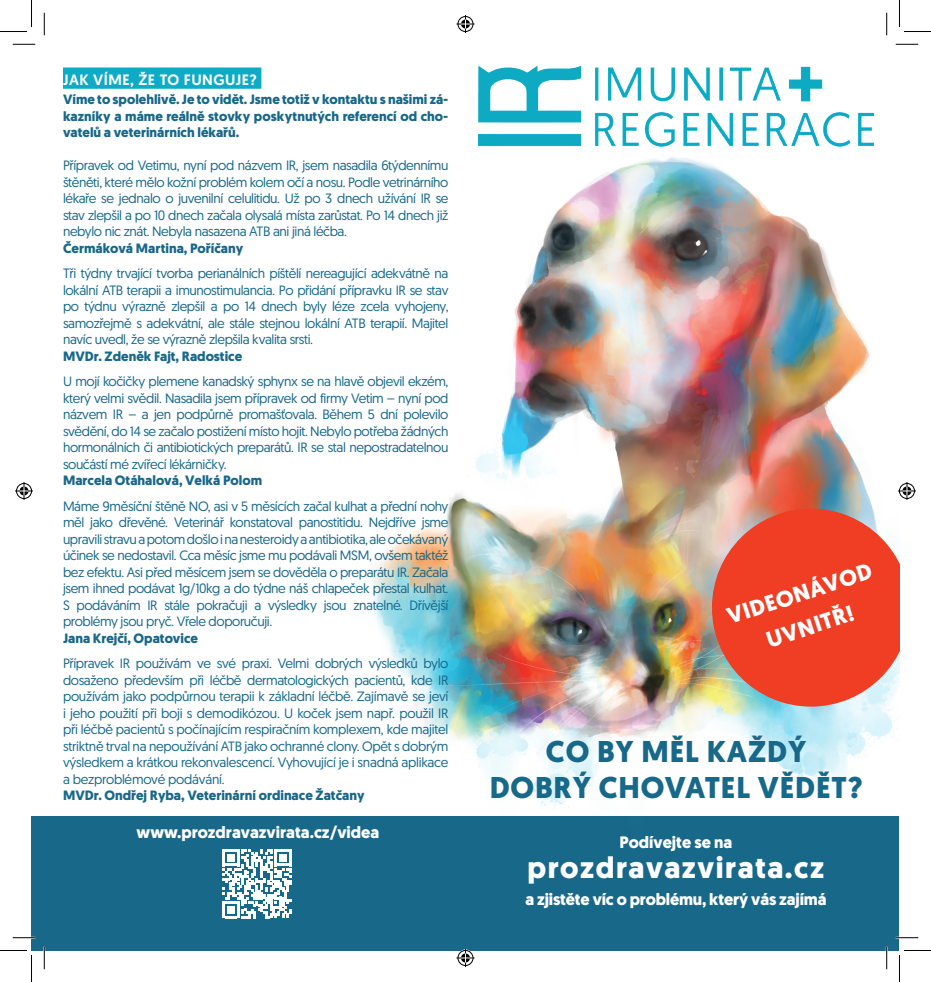
<style>
.page{position:relative;width:931px;height:982px;background:#fff}
.page>*{position:absolute;margin:0;border:0;box-sizing:border-box;transform-origin:0 0}
.t1{font:700 30px/35.2px "Geomanist";letter-spacing:.03em;color:#18688a;text-align:center}
.t2{font:700 30px "Geomanist";letter-spacing:.05em;color:#fff}
.t3{font:700 22.5px/34.5px "Geomanist";color:#fff;text-align:center}
.t4{font:700 16.5px "Geomanist";color:#fff}
.t5{font:500 15px "Geomanist";letter-spacing:.03em;color:#fff}
.t6{font:13.5px/16.5px "Geomanist";letter-spacing:-.03em;color:#18688a;text-align:justify}
.t7{font:700 13.5px/16.5px "Geomanist";color:#18688a;text-align:justify}
</style>
<div class="page">
<div style="left:32px;top:816px;width:867px;height:134px;background:#18688a"></div>
<img style="left:477px;top:157px;width:421px;height:599px">
<img style="left:372px;top:460px;width:495px;height:350px">
<img style="left:478px;top:66px;width:395px;height:81px">
<svg style="left:223px;top:849px;width:68px;height:69px"></svg>
<div style="left:63px;top:67px;width:198px;height:22px;background:#0dabc5"></div>
<svg style="left:711px;top:508px;width:188px;height:198px;background:#e85a42"></svg>
<hr style="left:13px;top:936px;width:22px;height:2px;background:#fff">
<hr style="left:895px;top:936px;width:23px;height:2px;background:#fff">
<hr style="left:43px;top:946px;width:2px;height:23px;background:#fff">
<hr style="left:885px;top:946px;width:2px;height:23px;background:#fff">
<svg style="left:13px;top:44px;width:22px;height:1px"></svg>
<svg style="left:895px;top:44px;width:23px;height:1px"></svg>
<svg style="left:13px;top:937px;width:22px;height:1px"></svg>
<svg style="left:895px;top:937px;width:23px;height:1px"></svg>
<svg style="left:44px;top:13px;width:1px;height:22px"></svg>
<svg style="left:44px;top:946px;width:1px;height:23px"></svg>
<svg style="left:886px;top:13px;width:1px;height:22px"></svg>
<svg style="left:886px;top:946px;width:1px;height:23px"></svg>
<svg style="left:0;top:0;width:32px;height:32px"></svg>
<svg style="left:0;top:950px;width:32px;height:31px"></svg>
<svg style="left:899px;top:0;width:31px;height:32px"></svg>
<svg style="left:899px;top:950px;width:31px;height:31px"></svg>
<svg style="left:456px;top:15px;width:18px;height:18px"></svg>
<svg style="left:456px;top:949px;width:18px;height:17px"></svg>
<svg style="left:15px;top:482px;width:18px;height:18px"></svg>
<svg style="left:897px;top:482px;width:18px;height:18px"></svg>
<p class="t5" style="left:63px;top:69px;width:195px">JAK VÍME, ŽE TO FUNGUJE?</p>
<p class="t7" style="left:63px;top:91px;width:387px">Víme to spolehlivě. Je to vidět. Jsme totiž v kontaktu s našimi zá&shy;kazníky a máme reálně stovky poskytnutých referencí od cho&shy;vatelů a veterinárních lékařů.</p>
<p class="t6" style="left:63px;top:157px;width:387px">Přípravek od Vetimu, nyní pod názvem IR, jsem nasadila 6týdennímu štěněti, které mělo kožní problém kolem očí a nosu. Podle vetrinárního lékaře se jednalo o juvenilní celulitidu. Už po 3 dnech užívání IR se stav zlepšil a po 10 dnech začala olysalá místa zarůstat. Po 14 dnech již nebylo nic znát. Nebyla nasazena ATB ani jiná léčba.</p>
<p class="t7" style="left:63px;top:239px;width:182px">Čermáková Martina, Poříčany</p>
<p class="t6" style="left:63px;top:265px;width:387px">Tři týdny trvající tvorba perianálních píštělí nereagující adekvátně na lokální ATB terapii a imunostimulancia. Po přidání přípravku IR se stav po týdnu výrazně zlepšil a po 14 dnech byly léze zcela vyhojeny, samozřejmě s adekvátní, ale stále stejnou lokální ATB terapií. Majitel navíc uvedl, že se výrazně zlepšila kvalita srsti.</p>
<p class="t7" style="left:63px;top:347px;width:181px">MVDr. Zdeněk Fajt, Radostice</p>
<p class="t6" style="left:63px;top:373px;width:387px">U mojí kočičky plemene kanadský sphynx se na hlavě objevil ekzém, který velmi svědil. Nasadila jsem přípravek od firmy Vetim – nyní pod názvem IR – a jen podpůrně promašťovala. Během 5 dní polevilo svědění, do 14 se začalo postižení místo hojit. Nebylo potřeba žádných hormonálních či antibiotických preparátů. IR se stal nepostradatelnou součástí mé zvířecí lékárničky.</p>
<p class="t7" style="left:63px;top:472px;width:201px">Marcela Otáhalová, Velká Polom</p>
<p class="t6" style="left:63px;top:497px;width:387px">Máme 9měsíční štěně NO, asi v 5 měsících začal kulhat a přední nohy měl jako dřevěné. Veterinář konstatoval panostitidu. Nejdříve jsme upravili stravu a potom došlo i na nesteroidy a antibiotika, ale očekávaný účinek se nedostavil. Cca měsíc jsme mu podávali MSM, ovšem taktéž bez efektu. Asi před měsícem jsem se dověděla o preparátu IR. Začala jsem ihned podávat 1g/10kg a do týdne náš chlapeček přestal kulhat.<br>S podáváním IR stále pokračuji a výsledky jsou znatelné. Dřívější problémy jsou pryč. Vřele doporučuji.</p>
<p class="t7" style="left:63px;top:629px;width:136px">Jana Krejčí, Opatovice</p>
<p class="t6" style="left:63px;top:655px;width:387px">Přípravek IR používám ve své praxi. Velmi dobrých výsledků bylo dosaženo především při léčbě dermatologických pacientů, kde IR používám jako podpůrnou terapii k základní léčbě. Zajímavě se jeví i jeho použití při boji s demodikózou. U koček jsem např. použil IR při léčbě pacientů s počínajícím respiračním komplexem, kde majitel striktně trval na nepoužívání ATB jako ochranné clony. Opět s dobrým výsledkem a krátkou rekonvalescencí. Vyhovující je i snadná aplikace a bezproblémové podávání.</p>
<p class="t7" style="left:63px;top:787px;width:303px">MVDr. Ondřej Ryba, Veterinární ordinace Žatčany</p>
<p class="t4" style="left:137px;top:821px;width:244px">www.prozdravazvirata.cz/videa</p>
<h2 class="t3" style="left:722px;top:600px;width:152px;rotate:-18deg">VIDEONÁVOD<br>UVNITŘ!</h2>
<h1 class="t1" style="left:489px;top:734px;width:374px">CO BY MĚL KAŽDÝ<br>DOBRÝ CHOVATEL VĚDĚT?</h1>
<p class="t4" style="left:619px;top:830px;width:114px">Podívejte se na</p>
<h1 class="t2" style="left:527px;top:847px;width:298px">prozdravazvirata.cz</h1>
<p class="t4" style="left:525px;top:887px;width:302px">a zjistěte víc o problému, který vás zajímá</p>
</div>
